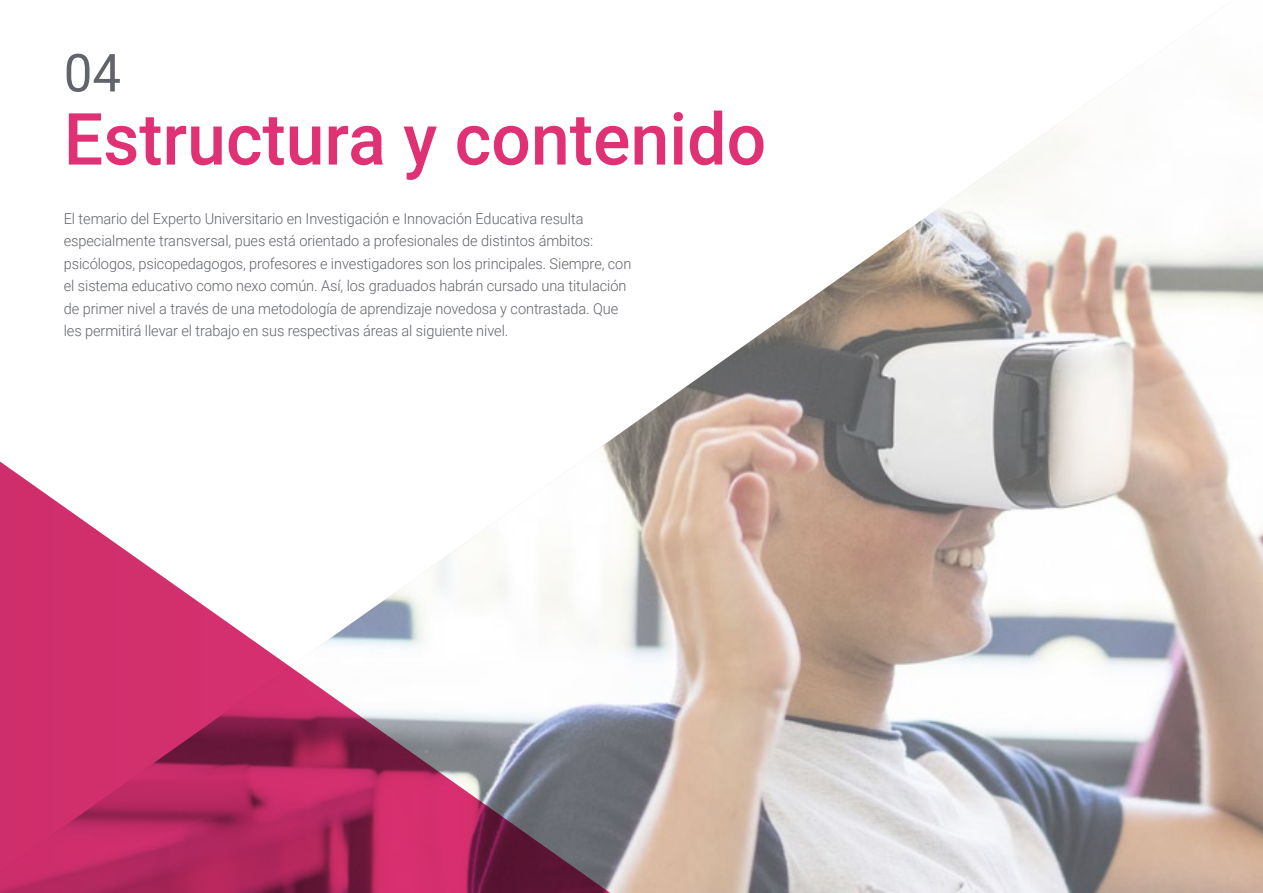
<style>
.page{position:relative;width:1263px;height:893px;background:#fff}
.page>*{position:absolute;margin:0;border:0;box-sizing:border-box;transform-origin:0 0}
.t1{font:500 72px "Roboto";color:#df3174}
.t2{font:52.5px "Roboto";color:#61646a}
.t3{font:300 15px/22.5px "Roboto";letter-spacing:-.005em;color:#61646a}
</style>
<div class="page">
<img style="left:602px;top:113px;width:661px;height:780px">
<svg style="left:0;top:446px;width:640px;height:447px"></svg>
<h2 class="t2" style="left:64px;top:36px;width:59px">04</h2>
<h1 class="t1" style="left:64px;top:89px;width:704px">Estructura y contenido</h1>
<p class="t3" style="left:64px;top:207px;width:569px">El temario del Experto Universitario en Investigación e Innovación Educativa resulta especialmente transversal, pues está orientado a profesionales de distintos ámbitos: psicólogos, psicopedagogos, profesores e investigadores son los principales. Siempre, con el sistema educativo como nexo común. Así, los graduados habrán cursado una titulación de primer nivel a través de una metodología de aprendizaje novedosa y contrastada. Que les permitirá llevar el trabajo en sus respectivas áreas al siguiente nivel.</p>
</div>
